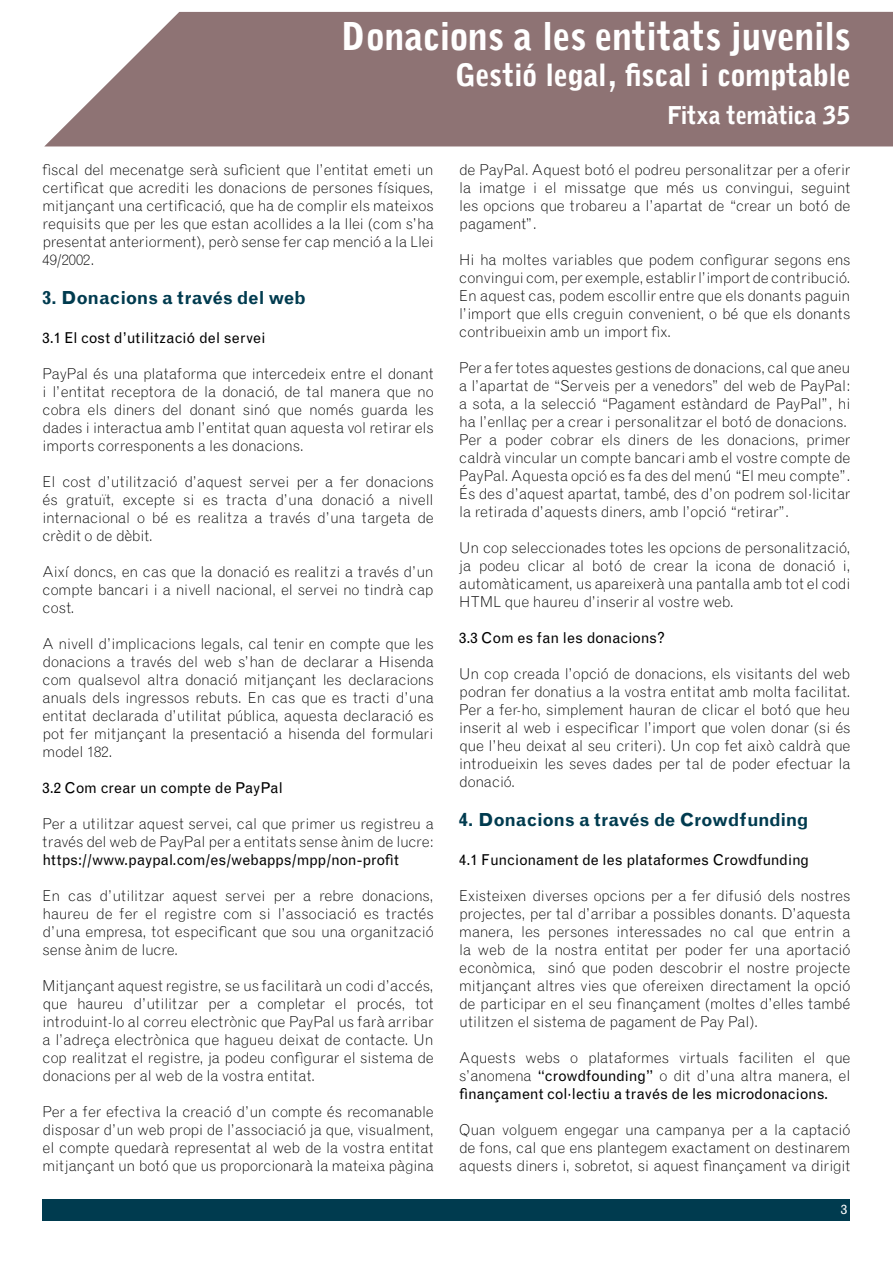
<style>
.page{position:relative;width:893px;height:1263px;background:#fff}
.page>*{position:absolute;margin:0;border:0;box-sizing:border-box;transform-origin:0 0}
.t1{font:900 37.5px "Grotesque MT Std";letter-spacing:-.02em;color:#fff}
.t2{font:900 30px "Grotesque MT Std";letter-spacing:-.02em;color:#fff}
.t3{font:900 24px "Grotesque MT Std";letter-spacing:-.03em;color:#fff}
.t4{font:700 18px "Grotesque MT Std";letter-spacing:-.015em;color:#003b4f}
.t5{font:300 15px/18px "Grotesque MT Std";letter-spacing:-.01em;color:#000;text-align:justify}
.t6{font:15px "Grotesque MT Std";letter-spacing:-.005em;color:#000}
.t7{font:13.5px "Grotesque MT Std";color:#fff}
.s1{font-weight:400}
</style>
<div class="page">
<div style="left:43px;top:1199px;width:807px;height:21px;background:#003b4f"></div>
<svg style="left:45px;top:12px;width:848px;height:134px;background:#977e7f"></svg>
<h1 class="t1" style="left:341px;top:14px;width:511px">Donacions a les entitats juvenils</h1>
<h2 class="t2" style="left:456px;top:57px;width:396px">Gestió legal, fiscal i comptable</h2>
<h3 class="t3" style="left:667px;top:100px;width:185px">Fitxa temàtica 35</h3>
<p class="t5" style="left:43px;top:160px;width:393px">fiscal del mecenatge serà suficient que l’entitat emeti un certificat que acrediti les donacions de persones físiques, mitjançant una certificació, que ha de complir els mateixos requisits que per les que estan acollides a la llei (com s’ha presentat anteriorment), però sense fer cap menció a la Llei 49/2002.</p>
<p class="t4" style="left:43px;top:287px;width:265px">3. Donacions a través del web</p>
<p class="t6" style="left:43px;top:329px;width:225px">3.1 El cost d’utilització del servei</p>
<p class="t5" style="left:43px;top:364px;width:393px">PayPal és una plataforma que intercedeix entre el donant i l’entitat receptora de la donació, de tal manera que no cobra els diners del donant sinó que només guarda les dades i interactua amb l’entitat quan aquesta vol retirar els imports corresponents a les donacions.</p>
<p class="t5" style="left:43px;top:472px;width:393px">El cost d’utilització d’aquest servei per a fer donacions és gratuït, excepte si es tracta d’una donació a nivell internacional o bé es realitza a través d’una targeta de crèdit o de dèbit.</p>
<p class="t5" style="left:43px;top:562px;width:393px">Així doncs, en cas que la donació es realitzi a través d’un compte bancari i a nivell nacional, el servei no tindrà cap cost.</p>
<p class="t5" style="left:43px;top:634px;width:393px">A nivell d’implicacions legals, cal tenir en compte que les donacions a través del web s’han de declarar a Hisenda com qualsevol altra donació mitjançant les declaracions anuals dels ingressos rebuts. En cas que es tracti d’una entitat declarada d’utilitat pública, aquesta declaració es pot fer mitjançant la presentació a hisenda del formulari model 182.</p>
<p class="t6" style="left:43px;top:779px;width:242px">3.2 Com crear un compte de PayPal</p>
<p class="t5" style="left:43px;top:814px;width:393px">Per a utilitzar aquest servei, cal que primer us registreu a través del web de PayPal per a entitats sense ànim de lucre:</p>
<p class="t6" style="left:43px;top:851px;width:358px">https://www.paypal.com/es/webapps/mpp/non-profit</p>
<p class="t5" style="left:43px;top:886px;width:393px">En cas d’utilitzar aquest servei per a rebre donacions, haureu de fer el registre com si l’associació es tractés d’una empresa, tot especificant que sou una organització sense ànim de lucre.</p>
<p class="t5" style="left:43px;top:976px;width:393px">Mitjançant aquest registre, se us facilitarà un codi d’accés, que haureu d’utilitzar per a completar el procés, tot introduint-lo al correu electrònic que PayPal us farà arribar a l’adreça electrònica que hagueu deixat de contacte. Un cop realitzat el registre, ja podeu configurar el sistema de donacions per al web de la vostra entitat.</p>
<p class="t5" style="left:43px;top:1102px;width:393px">Per a fer efectiva la creació d’un compte és recomanable disposar d’un web propi de l’associació ja que, visualment, el compte quedarà representat al web de la vostra entitat mitjançant un botó que us proporcionarà la mateixa pàgina</p>
<p class="t5" style="left:459px;top:160px;width:393px">de PayPal. Aquest botó el podreu personalitzar per a oferir la imatge i el missatge que més us convingui, seguint les opcions que trobareu a l’apartat de “crear un botó de pagament”.</p>
<p class="t5" style="left:459px;top:250px;width:393px">Hi ha moltes variables que podem configurar segons ens convingui com, per exemple, establir l’import de contribució.<br>En aquest cas, podem escollir entre que els donants paguin l’import que ells creguin convenient, o bé que els donants contribueixin amb un import fix.</p>
<p class="t5" style="left:459px;top:358px;width:393px;text-align:left">Per a fer totes aquestes gestions de donacions, cal que aneu a l’apartat de “Serveis per a venedors” del web de PayPal: a sota, a la selecció “Pagament estàndard de PayPal”, hi ha l’enllaç per a crear i personalitzar el botó de donacions.<br>Per a poder cobrar els diners de les donacions, primer caldrà vincular un compte bancari amb el vostre compte de PayPal. Aquesta opció es fa des del menú “El meu compte”.<br>És des d’aquest apartat, també, des d’on podrem sol·licitar la retirada d’aquests diners, amb l’opció “retirar”.</p>
<p class="t5" style="left:459px;top:538px;width:393px">Un cop seleccionades totes les opcions de personalització, ja podeu clicar al botó de crear la icona de donació i, automàticament, us apareixerà una pantalla amb tot el codi HTML que haureu d’inserir al vostre web.</p>
<p class="t6" style="left:459px;top:629px;width:207px">3.3 Com es fan les donacions?</p>
<p class="t5" style="left:459px;top:664px;width:393px">Un cop creada l’opció de donacions, els visitants del web podran fer donatius a la vostra entitat amb molta facilitat.<br>Per a fer-ho, simplement hauran de clicar el botó que heu inserit al web i especificar l’import que volen donar (si és que l’heu deixat al seu criteri). Un cop fet això caldrà que introdueixin les seves dades per tal de poder efectuar la donació.</p>
<p class="t4" style="left:459px;top:809px;width:351px">4. Donacions a través de Crowdfunding</p>
<p class="t6" style="left:459px;top:851px;width:351px">4.1 Funcionament de les plataformes Crowdfunding</p>
<p class="t5" style="left:459px;top:886px;width:393px">Existeixen diverses opcions per a fer difusió dels nostres projectes, per tal d’arribar a possibles donants. D’aquesta manera, les persones interessades no cal que entrin a la web de la nostra entitat per poder fer una aportació econòmica, sinó que poden descobrir el nostre projecte mitjançant altres vies que ofereixen directament la opció de participar en el seu finançament (moltes d’elles també utilitzen el sistema de pagament de Pay Pal).</p>
<p class="t5" style="left:459px;top:1048px;width:393px">Aquests webs o plataformes virtuals faciliten el que s’anomena <span class="s1">“crowdfounding”</span> o dit d’una altra manera, el <span class="s1">finançament col·lectiu a través de les microdonacions.</span></p>
<p class="t5" style="left:459px;top:1120px;width:393px">Quan volguem engegar una campanya per a la captació de fons, cal que ens plantegem exactament on destinarem aquests diners i, sobretot, si aquest finançament va dirigit</p>
<p class="t7" style="left:841px;top:1202px;width:8px">3</p>
</div>
